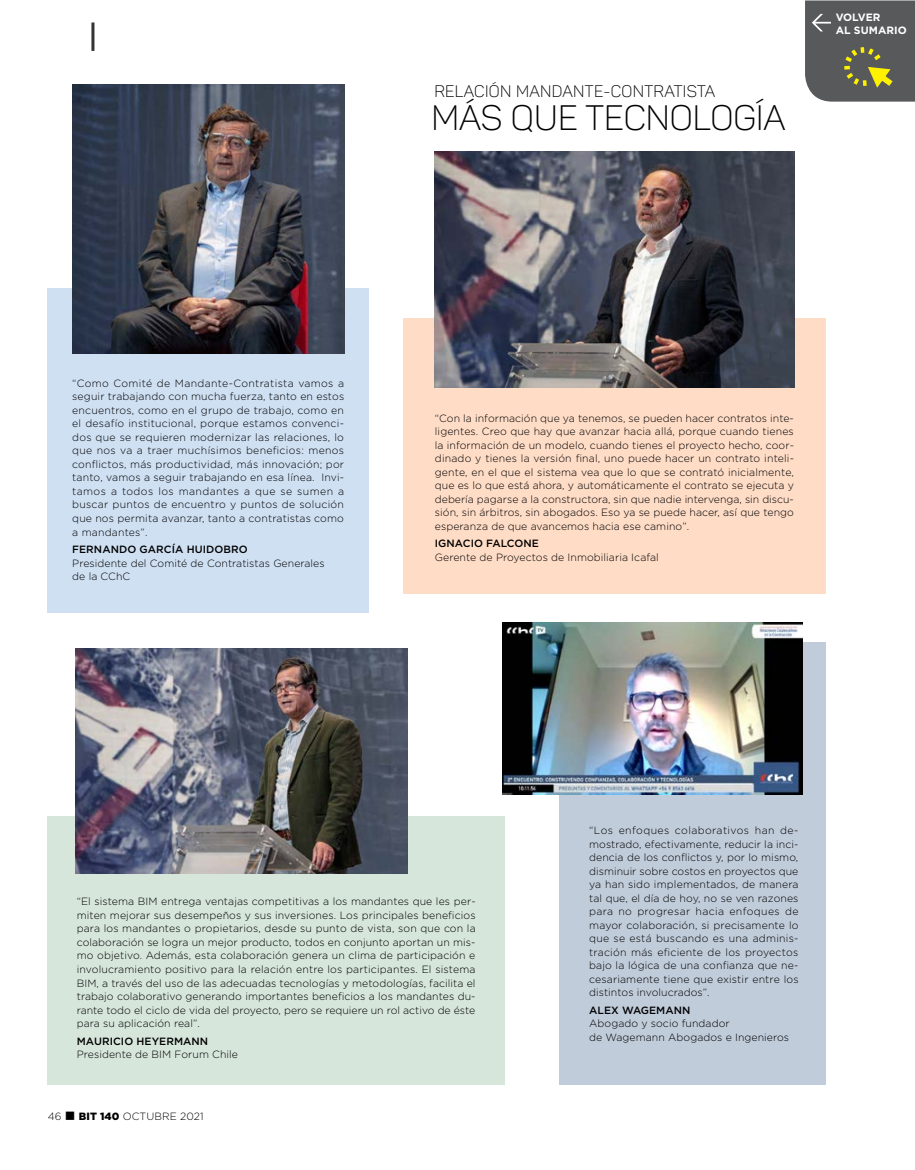
<style>
.page{position:relative;width:915px;height:1170px;background:#fff}
.page>*{position:absolute;margin:0;border:0;box-sizing:border-box;transform-origin:0 0}
.t1{font:34.8px "Panton Light Caps";color:#000}
.t2{font:16.5px "Panton Light Caps";letter-spacing:.02em;color:#000}
.t3{font:700 10.65px/12.8px "Gotham";letter-spacing:.005em;color:#fff}
.t4{font:300 10.5px/13.5px "Gotham";letter-spacing:.005em;color:#000;text-align:justify}
.t5{font:500 10.5px "Gotham";letter-spacing:.005em;color:#000}
.s1{font-weight:900}
</style>
<div class="page">
<div style="left:47px;top:288px;width:322px;height:324px;background:#cfe0f3"></div>
<div style="left:47px;top:816px;width:458px;height:268px;background:#d6e6db"></div>
<div style="left:403px;top:318px;width:422px;height:275px;background:#fedcc6"></div>
<div style="left:558px;top:642px;width:267px;height:442px;background:#c1ccdb"></div>
<img style="left:72px;top:85px;width:272px;height:268px">
<img style="left:434px;top:152px;width:360px;height:235px">
<img style="left:76px;top:649px;width:331px;height:224px">
<img style="left:502px;top:623px;width:299px;height:171px">
<hr style="left:91px;top:22px;width:3px;height:29px;background:#333">
<svg style="left:805px;top:0;width:109px;height:102px;background:#63635b"></svg>
<h2 class="t2" style="left:434px;top:81px;width:282px">RELACIÓN MANDANTE-CONTRATISTA</h2>
<h1 class="t1" style="left:431px;top:96px;width:355px">MÁS QUE TECNOLOGÍA</h1>
<p class="t3" style="left:835px;top:11px;width:73px">VOLVER<br>AL SUMARIO</p>
<p class="t4" style="left:72px;top:376px;width:273px">“Como Comité de Mandante-Contratista vamos a seguir trabajando con mucha fuerza, tanto en estos encuentros, como en el grupo de trabajo, como en el desafío institucional, porque estamos convenci&shy;dos que se requieren modernizar las relaciones, lo que nos va a traer muchísimos beneficios: menos conflictos, más productividad, más innovación; por tanto, vamos a seguir trabajando en esa línea. Invi&shy;tamos a todos los mandantes a que se sumen a buscar puntos de encuentro y puntos de solución que nos permita avanzar, tanto a contratistas como a mandantes”.</p>
<p class="t5" style="left:72px;top:542px;width:177px">FERNANDO GARCÍA H UIDOBRO</p>
<p class="t4" style="left:72px;top:556px;width:254px">Presidente del Comité de Contratistas Generales de la CChC</p>
<p class="t4" style="left:435px;top:411px;width:360px">“Con la información que ya tenemos, se pueden hacer contratos inte&shy;ligentes. Creo que hay que avanzar hacia allá, porque cuando tienes la información de un modelo, cuando tienes el proyecto hecho, coor&shy;dinado y tienes la versión final, uno puede hacer un contrato inteli&shy;gente, en el que el sistema vea que lo que se contrató inicialmente, que es lo que está ahora, y automáticamente el contrato se ejecuta y debería pagarse a la constructora, sin que nadie intervenga, sin discu&shy;sión, sin árbitros, sin abogados. Eso ya se puede hacer, así que tengo esperanza de que avancemos hacia ese camino”.</p>
<p class="t5" style="left:435px;top:536px;width:105px">IG NACIO FALCONE</p>
<p class="t4" style="left:435px;top:550px;width:225px">Gerente de Proyectos de Inmobiliaria Icafal</p>
<p class="t4" style="left:77px;top:894px;width:400px">“El sistema B IM entrega ventajas competitivas a los mandantes que les per&shy;miten mejorar sus desempeños y sus inversiones. Los principales beneficios para los mandantes o propietarios, desde su punto de vista, son que con la colaboración se logra un mejor producto, todos en conjunto aportan un mis&shy;mo objetivo. Además, esta colaboración genera un clima de participación e involucramiento positivo para la relación entre los participantes. El sistema B IM, a través del uso de las adecuadas tecnologías y metodologías, facilita el trabajo colaborativo generando importantes beneficios a los mandantes du&shy;rante todo el ciclo de vida del proyecto, pero se requiere un rol activo de éste para su aplicación real”.</p>
<p class="t5" style="left:77px;top:1034px;width:133px">MAURICIO H EYERMANN</p>
<p class="t4" style="left:77px;top:1047px;width:163px">Presidente de BIM Forum Chile</p>
<p class="t4" style="left:48px;top:1109px;width:157px">46 ■ <span class="s1">BIT 140</span> octubre 2021</p>
<p class="t4" style="left:589px;top:823px;width:211px">“Los enfoques colaborativos han de&shy;mostrado, efectivamente, reducir la inci&shy;dencia de los conflictos y, por lo mismo, disminuir sobre costos en proyectos que ya han sido implementados, de manera tal que, el día de hoy, no se ven razones para no progresar hacia enfoques de mayor colaboración, si precisamente lo que se está buscando es una adminis&shy;tración más eficiente de los proyectos bajo la lógica de una confianza que ne&shy;cesariamente tiene que existir entre los distintos involucrados”.</p>
<p class="t5" style="left:589px;top:1003px;width:103px">ALEX WAGEMANN</p>
<p class="t4" style="left:589px;top:1016px;width:201px">Abogado y socio fundador<br>de Wagemann Abogados e Ingenieros</p>
</div>
